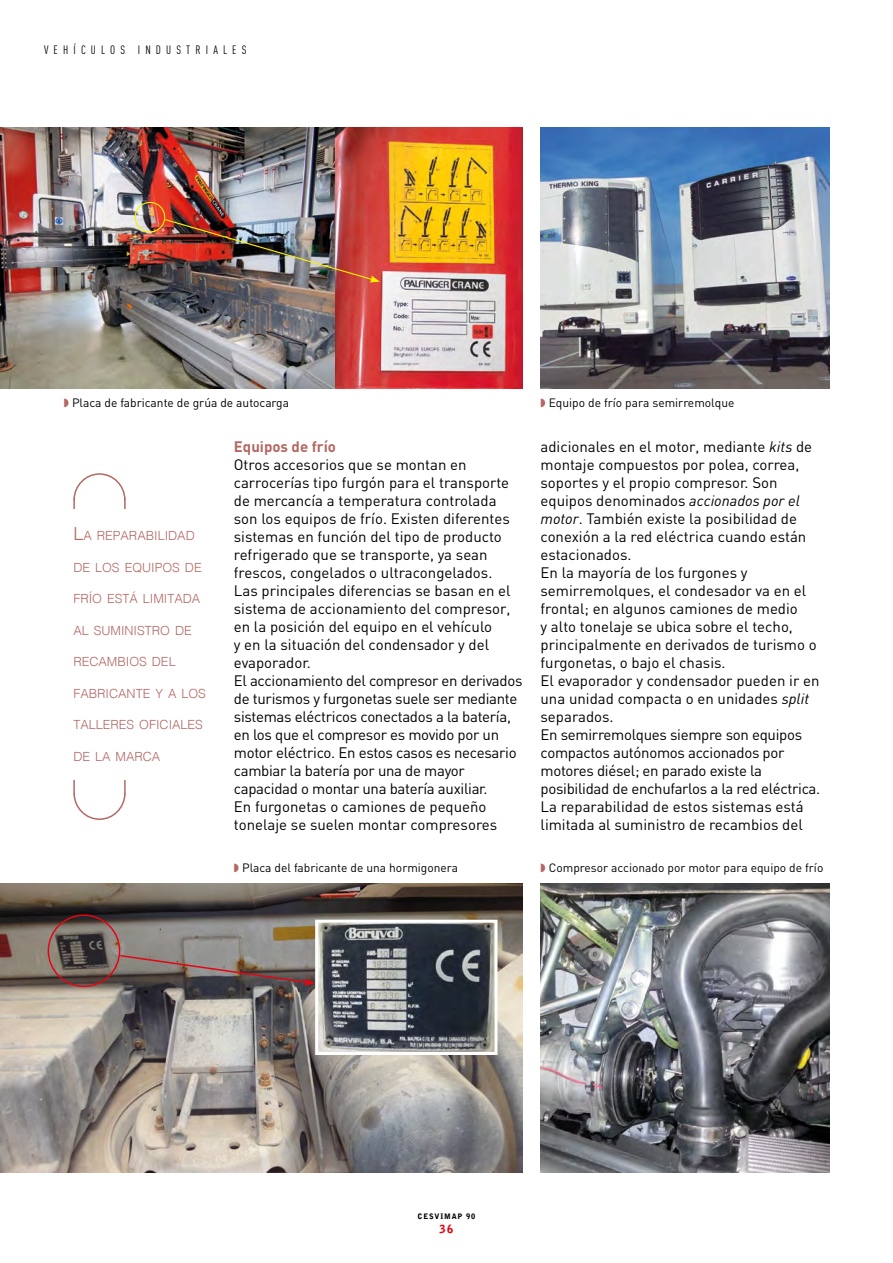
<style>
.page{position:relative;width:893px;height:1263px;background:#fff}
.page>*{position:absolute;margin:0;border:0;box-sizing:border-box;transform-origin:0 0}
.t1{font:15px/18px "DIN";color:#000}
.t2{font:700 15px "DIN";color:#b46863}
.t3{font:300 12.6px "Helvetica";color:#b46863}
.t4{font:12px "DIN";color:#000}
.t5{font:12px "DIN Cond";letter-spacing:.43em;color:#000}
.t6{font:900 11.25px "Bell Gothic";color:#e30613}
.t7{font:900 7.5px "Bell Gothic";letter-spacing:.11em;color:#000}
.s1{font-size:18px}
.s2{font-style:italic}
</style>
<div class="page">
<img style="left:540px;top:884px;width:289px;height:288px">
<img style="left:540px;top:127px;width:289px;height:262px">
<img style="left:0;top:884px;width:522px;height:288px">
<div style="left:48px;top:914px;width:72px;height:73px;border:2px solid #e30613;border-radius:50%"></div>
<img style="left:0;top:128px;width:522px;height:261px">
<div style="left:135px;top:202px;width:30px;height:31px;border:1px solid #ffed00;border-radius:50%"></div>
<img style="left:164px;top:218px;width:216px;height:64px">
<svg style="left:119px;top:954px;width:196px;height:32px;background:#766663"></svg>
<svg style="left:73px;top:473px;width:53px;height:347px"></svg>
<div style="left:63px;top:509px;width:170px;height:270px;background:#fff"></div>
<img style="left:319px;top:924px;width:174px;height:127px">
<div style="left:315px;top:920px;width:182px;height:135px;border:3px solid #fff"></div>
<p class="t5" style="left:44px;top:42px;width:204px">VEHÍCULOS INDUSTRIALES</p>
<p class="t4" style="left:72px;top:395px;width:219px">Placa de fabricante de grúa de autocarga</p>
<p class="t4" style="left:549px;top:396px;width:187px">Equipo de frío para semirremolque</p>
<p class="t3" style="left:73px;top:525px;width:123px"><span class="s1">L</span>A REPARABILIDAD</p>
<p class="t3" style="left:73px;top:557px;width:130px">DE LOS EQUIPOS DE</p>
<p class="t3" style="left:73px;top:588px;width:128px">FRÍO ESTÁ LIMITADA</p>
<p class="t3" style="left:73px;top:620px;width:120px">AL SUMINISTRO DE</p>
<p class="t3" style="left:73px;top:651px;width:103px">RECAMBIOS DEL</p>
<p class="t3" style="left:73px;top:683px;width:134px">FABRICANTE Y A LOS</p>
<p class="t3" style="left:73px;top:714px;width:131px">TALLERES OFICIALES</p>
<p class="t3" style="left:73px;top:746px;width:89px">DE LA MARCA</p>
<p class="t2" style="left:234px;top:436px;width:104px">Equipos de frío</p>
<p class="t1" style="left:234px;top:455px;width:290px">Otros accesorios que se montan en carrocerías tipo furgón para el transporte de mercancía a temperatura controlada son los equipos de frío. Existen diferentes sistemas en función del tipo de producto refrigerado que se transporte, ya sean frescos, congelados o ultracongelados.<br>Las principales diferencias se basan en el sistema de accionamiento del compresor, en la posición del equipo en el vehículo<br>y en la situación del condensador y del evaporador.<br>El accionamiento del compresor en derivados de turismos y furgonetas suele ser mediante sistemas eléctricos conectados a la batería, en los que el compresor es movido por un motor eléctrico. En estos casos es necesario cambiar la batería por una de mayor capacidad o montar una batería auxiliar.<br>En furgonetas o camiones de pequeño tonelaje se suelen montar compresores</p>
<p class="t1" style="left:541px;top:437px;width:281px">adicionales en el motor, mediante <span class="s2">kits</span> de montaje compuestos por polea, correa, soportes y el propio compresor. Son equipos denominados <span class="s2">accionados por el motor</span>. También existe la posibilidad de conexión a la red eléctrica cuando están estacionados.<br>En la mayoría de los furgones y semirremolques, el condesador va en el frontal; en algunos camiones de medio<br>y alto tonelaje se ubica sobre el techo, principalmente en derivados de turismo o furgonetas, o bajo el chasis.<br>El evaporador y condensador pueden ir en una unidad compacta o en unidades <span class="s2">split </span>separados.<br>En semirremolques siempre son equipos compactos autónomos accionados por motores diésel; en parado existe la posibilidad de enchufarlos a la red eléctrica.<br>La reparabilidad de estos sistemas está limitada al suministro de recambios del</p>
<p class="t4" style="left:242px;top:860px;width:218px">Placa del fabricante de una hormigonera</p>
<p class="t4" style="left:549px;top:860px;width:276px">Compresor accionado por motor para equipo de frío</p>
<p class="t7" style="left:418px;top:1212px;width:59px">CESVIMAP 90</p>
<p class="t6" style="left:440px;top:1222px;width:15px">36</p>
</div>
